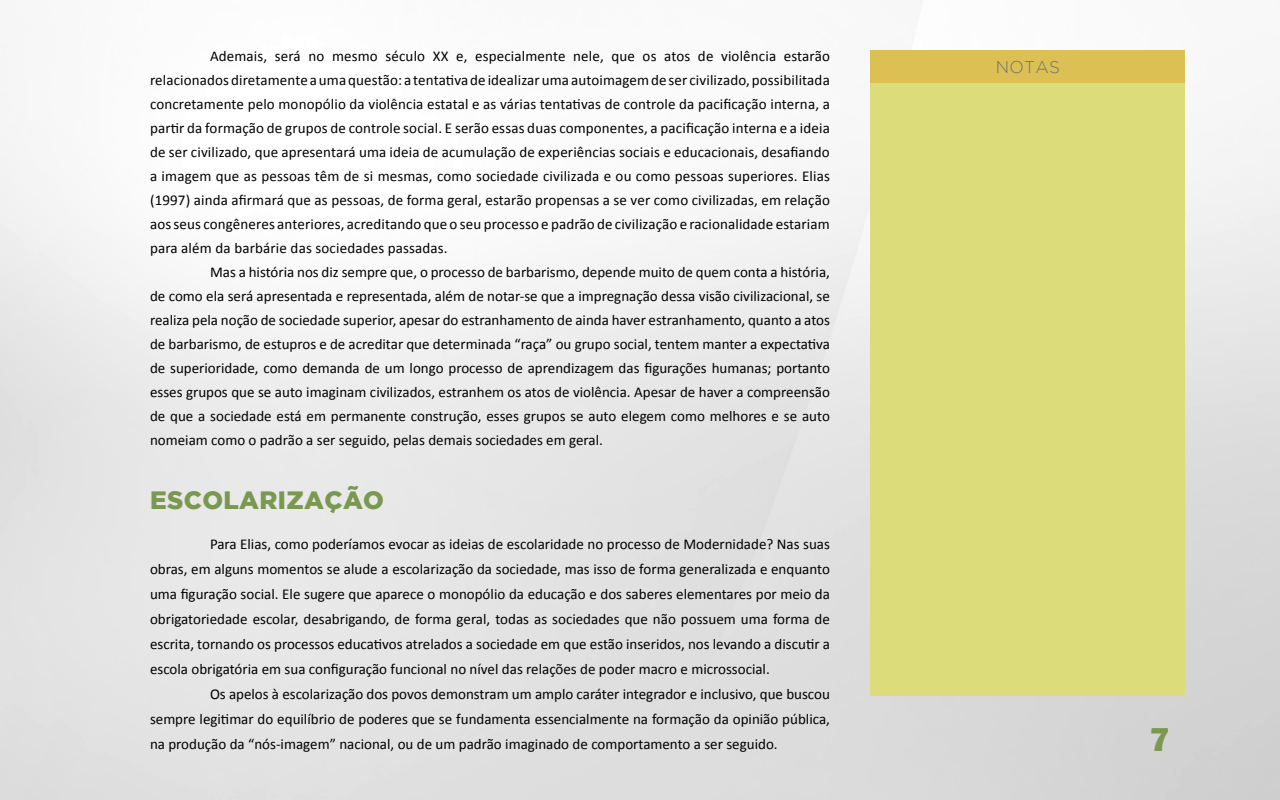
<style>
.page{position:relative;width:1280px;height:800px;background:#fff}
.page>*{position:absolute;margin:0;border:0;box-sizing:border-box;transform-origin:0 0}
.t1{font:800 34px "Franklin Gothic";color:#7a9850}
.t2{font:900 25px "Gotham";letter-spacing:.015em;color:#7a9850}
.t3{font:300 17px "Gotham";letter-spacing:.015em;color:#707070}
.t4{font:15px "Calibri";color:#000}
</style>
<div class="page">
<div style="left:870px;top:50px;width:316px;height:646px;background:#dcdc7b"></div>
<div style="left:870px;top:50px;width:316px;height:34px;background:#dcc054"></div>
<p class="t4" style="left:210px;top:47px;width:621px">Ademais, será no mesmo século XX e, especialmente nele, que os atos de violência estarão</p>
<p class="t4" style="left:150px;top:71px;width:681px">relacionados diretamente a uma questão: a tentativa de idealizar uma autoimagem de ser civilizado, possibilitada</p>
<p class="t4" style="left:150px;top:95px;width:681px">concretamente pelo monopólio da violência estatal e as várias tentativas de controle da pacificação interna, a</p>
<p class="t4" style="left:150px;top:119px;width:681px">partir da formação de grupos de controle social. E serão essas duas componentes, a pacificação interna e a ideia</p>
<p class="t4" style="left:150px;top:143px;width:681px">de ser civilizado, que apresentará uma ideia de acumulação de experiências sociais e educacionais, desafiando</p>
<p class="t4" style="left:150px;top:167px;width:681px">a imagem que as pessoas têm de si mesmas, como sociedade civilizada e ou como pessoas superiores. Elias</p>
<p class="t4" style="left:150px;top:191px;width:681px">(1997) ainda afirmará que as pessoas, de forma geral, estarão propensas a se ver como civilizadas, em relação</p>
<p class="t4" style="left:150px;top:215px;width:681px">aos seus congêneres anteriores, acreditando que o seu processo e padrão de civilização e racionalidade estariam</p>
<p class="t4" style="left:150px;top:239px;width:299px">para além da barbárie das sociedades passadas.</p>
<p class="t4" style="left:210px;top:263px;width:621px">Mas a história nos diz sempre que, o processo de barbarismo, depende muito de quem conta a história,</p>
<p class="t4" style="left:150px;top:287px;width:681px">de como ela será apresentada e representada, além de notar-se que a impregnação dessa visão civilizacional, se</p>
<p class="t4" style="left:150px;top:311px;width:681px">realiza pela noção de sociedade superior, apesar do estranhamento de ainda haver estranhamento, quanto a atos</p>
<p class="t4" style="left:150px;top:335px;width:681px">de barbarismo, de estupros e de acreditar que determinada “raça” ou grupo social, tentem manter a expectativa</p>
<p class="t4" style="left:150px;top:359px;width:681px">de superioridade, como demanda de um longo processo de aprendizagem das figurações humanas; portanto</p>
<p class="t4" style="left:150px;top:383px;width:682px">esses grupos que se auto imaginam civilizados, estranhem os atos de violência. Apesar de haver a compreensão</p>
<p class="t4" style="left:150px;top:407px;width:681px">de que a sociedade está em permanente construção, esses grupos se auto elegem como melhores e se auto</p>
<p class="t4" style="left:150px;top:431px;width:454px">nomeiam como o padrão a ser seguido, pelas demais sociedades em geral.</p>
<h2 class="t2" style="left:150px;top:486px;width:37px">ESCO</h2>
<h2 class="t2" style="left:224px;top:486px;width:102px">LARIZAÇÃO</h2>
<p class="t4" style="left:210px;top:535px;width:621px">Para Elias, como poderíamos evocar as ideias de escolaridade no processo de Modernidade? Nas suas</p>
<p class="t4" style="left:150px;top:560px;width:681px">obras, em alguns momentos se alude a escolarização da sociedade, mas isso de forma generalizada e enquanto</p>
<p class="t4" style="left:150px;top:585px;width:681px">uma figuração social. Ele sugere que aparece o monopólio da educação e dos saberes elementares por meio da</p>
<p class="t4" style="left:150px;top:610px;width:681px">obrigatoriedade escolar, desabrigando, de forma geral, todas as sociedades que não possuem uma forma de</p>
<p class="t4" style="left:150px;top:635px;width:681px">escrita, tornando os processos educativos atrelados a sociedade em que estão inseridos, nos levando a discutir a</p>
<p class="t4" style="left:150px;top:660px;width:621px">escola obrigatória em sua configuração funcional no nível das relações de poder macro e microssocial.</p>
<p class="t4" style="left:210px;top:685px;width:621px">Os apelos à escolarização dos povos demonstram um amplo caráter integrador e inclusivo, que buscou</p>
<p class="t4" style="left:150px;top:710px;width:682px">sempre legitimar do equilíbrio de poderes que se fundamenta essencialmente na formação da opinião pública,</p>
<p class="t4" style="left:150px;top:735px;width:629px">na produção da “nós-imagem” nacional, ou de um padrão imaginado de comportamento a ser seguido.</p>
<p class="t3" style="left:996px;top:58px;width:66px">NOTAS</p>
<h1 class="t1" style="left:1150px;top:717px;width:21px">7</h1>
</div>
